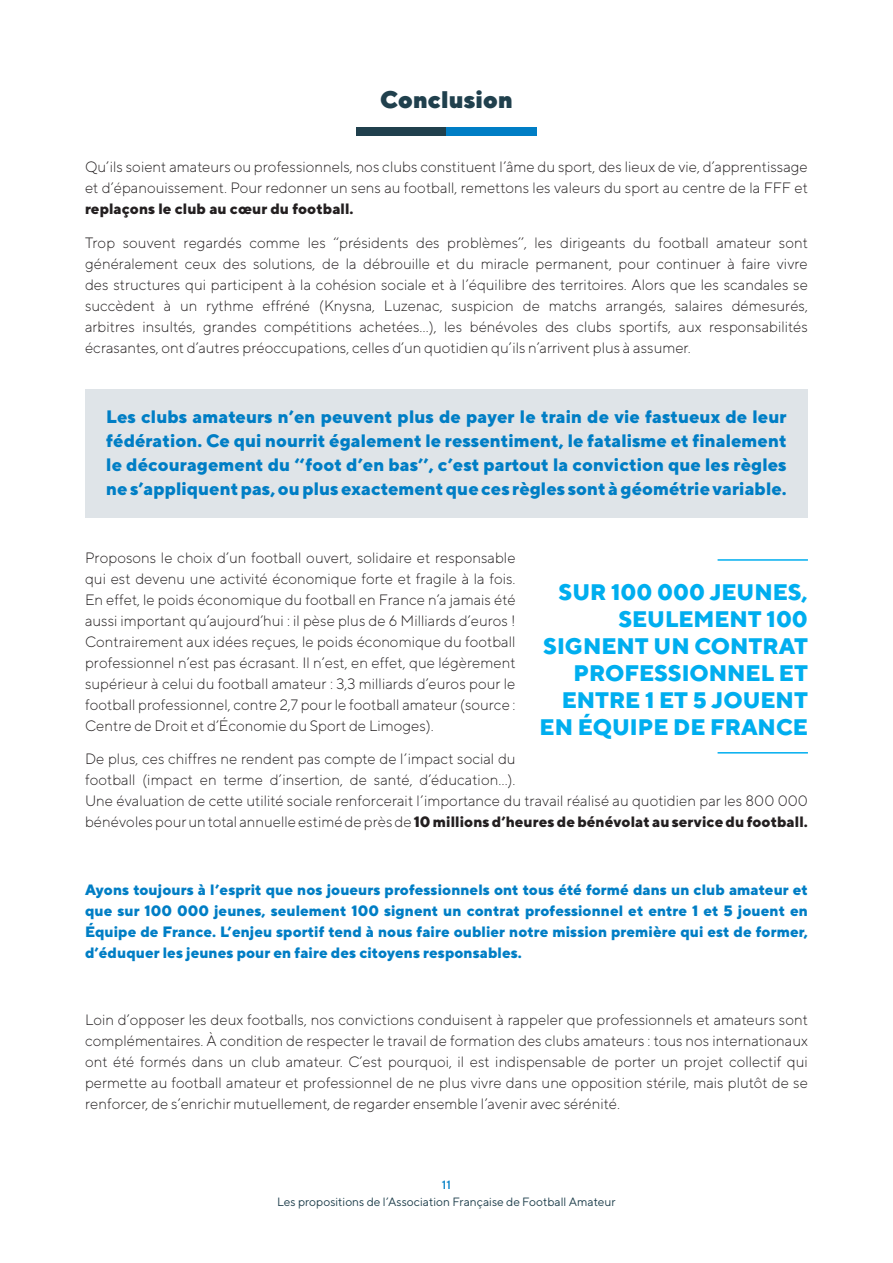
<style>
.page{position:relative;width:893px;height:1263px;background:#fff}
.page>*{position:absolute;margin:0;border:0;box-sizing:border-box;transform-origin:0 0}
.t1{font:900 24px "TT Norms";color:#20404d}
.Exergue{font:800 22.5px/27px "TT Norms";color:#00aeef;text-align:right}
.Courant{font:800 18px/24px "TT Norms";color:#007ec5;text-align:justify}
.Courant-2{font:300 15px/21px "TT Norms";color:#231f20;text-align:justify}
.Courant-3{font:800 15px/21px "TT Norms";color:#007ec5;text-align:justify}
.t2{font:12px "TT Norms";color:#20404d}
.t3{font:500 12px "TT Norms";color:#007ec5}
.s1{font-weight:800}
</style>
<div class="page">
<div style="left:356px;top:128px;width:181px;height:8px;background:#20404d"></div>
<div style="left:446px;top:128px;width:91px;height:8px;background:#007ec5"></div>
<div style="left:85px;top:389px;width:723px;height:129px;background:#dfe4e8"></div>
<hr style="left:718px;top:559px;width:90px;height:2px;background:#00aeef">
<hr style="left:718px;top:752px;width:90px;height:1px;background:#00aeef">
<p class="t1" style="left:380px;top:84px;width:134px">Conclusion</p>
<p class="Courant-2" style="left:85px;top:156px;width:724px">Qu’ils soient amateurs ou professionnels, nos clubs constituent l’âme du sport, des lieux de vie, d’apprentissage et d’épanouissement. Pour redonner un sens au football, remettons les valeurs du sport au centre de la FFF et <span class="s1">replaçons le club au cœur du football.</span></p>
<p class="Courant-2" style="left:85px;top:231px;width:724px">Trop souvent regardés comme les ‘‘présidents des problèmes’’, les dirigeants du football amateur sont généralement ceux des solutions, de la débrouille et du miracle permanent, pour continuer à faire vivre des structures qui participent à la cohésion sociale et à l’équilibre des territoires. Alors que les scandales se succèdent à un rythme effréné (Knysna, Luzenac, suspicion de matchs arrangés, salaires démesurés, arbitres insultés, grandes compétitions achetées…), les bénévoles des clubs sportifs, aux responsabilités écrasantes, ont d’autres préoccupations, celles d’un quotidien qu’ils n’arrivent plus à assumer.</p>
<p class="Courant" style="left:106px;top:404px;width:682px">Les clubs amateurs n’en peuvent plus de payer le train de vie fastueux de leur fédération. Ce qui nourrit également le ressentiment, le fatalisme et finalement le découragement du ‘‘foot d’en bas’’, c’est partout la conviction que les règles ne s’appliquent pas, ou plus exactement que ces règles sont à géométrie variable.</p>
<p class="Courant-2" style="left:85px;top:546px;width:432px">Proposons le choix d’un football ouvert, solidaire et responsable qui est devenu une activité économique forte et fragile à la fois.<br>En effet, le poids économique du football en France n’a jamais été aussi important qu’aujourd’hui : il pèse plus de 6 Milliards d’euros !<br>Contrairement aux idées reçues, le poids économique du football professionnel n’est pas écrasant. Il n’est, en effet, que légèrement supérieur à celui du football amateur : 3,3 milliards d’euros pour le football professionnel, contre 2,7 pour le football amateur (source :<br>Centre de Droit et d’Économie du Sport de Limoges).</p>
<p class="Courant-2" style="left:85px;top:748px;width:724px;text-align:left">De plus, ces chiffres ne rendent pas compte de l’impact social du<br>football (impact en terme d’insertion, de santé, d’éducation…).<br>Une évaluation de cette utilité sociale renforcerait l’importance du travail réalisé au quotidien par les 800 000 bénévoles pour un total annuelle estimé de près de <span class="s1">10 millions d’heures de bénévolat au service du football.</span></p>
<p class="Exergue" style="left:540px;top:578px;width:270px">SUR 100 000 JEUNES,<br>SEULEMENT 100<br>SIGNENT UN CONTRAT<br>PROFESSIONNEL ET<br>ENTRE 1 ET 5 JOUENT<br>EN ÉQUIPE DE FRANCE</p>
<p class="Courant-3" style="left:85px;top:879px;width:724px">Ayons toujours à l’esprit que nos joueurs professionnels ont tous été formé dans un club amateur et que sur 100 000 jeunes, seulement 100 signent un contrat professionnel et entre 1 et 5 jouent en Équipe de France. L’enjeu sportif tend à nous faire oublier notre mission première qui est de former, d’éduquer les jeunes pour en faire des citoyens responsables.</p>
<p class="Courant-2" style="left:85px;top:1009px;width:724px">Loin d’opposer les deux footballs, nos convictions conduisent à rappeler que professionnels et amateurs sont complémentaires. À condition de respecter le travail de formation des clubs amateurs : tous nos internationaux ont été formés dans un club amateur. C’est pourquoi, il est indispensable de porter un projet collectif qui permette au football amateur et professionnel de ne plus vivre dans une opposition stérile, mais plutôt de se renforcer, de s’enrichir mutuellement, de regarder ensemble l’avenir avec sérénité.</p>
<p class="t3" style="left:442px;top:1178px;width:11px">11</p>
<p class="t2" style="left:277px;top:1194px;width:340px">Les propositions de l’Association Française de Football Amateur</p>
</div>
